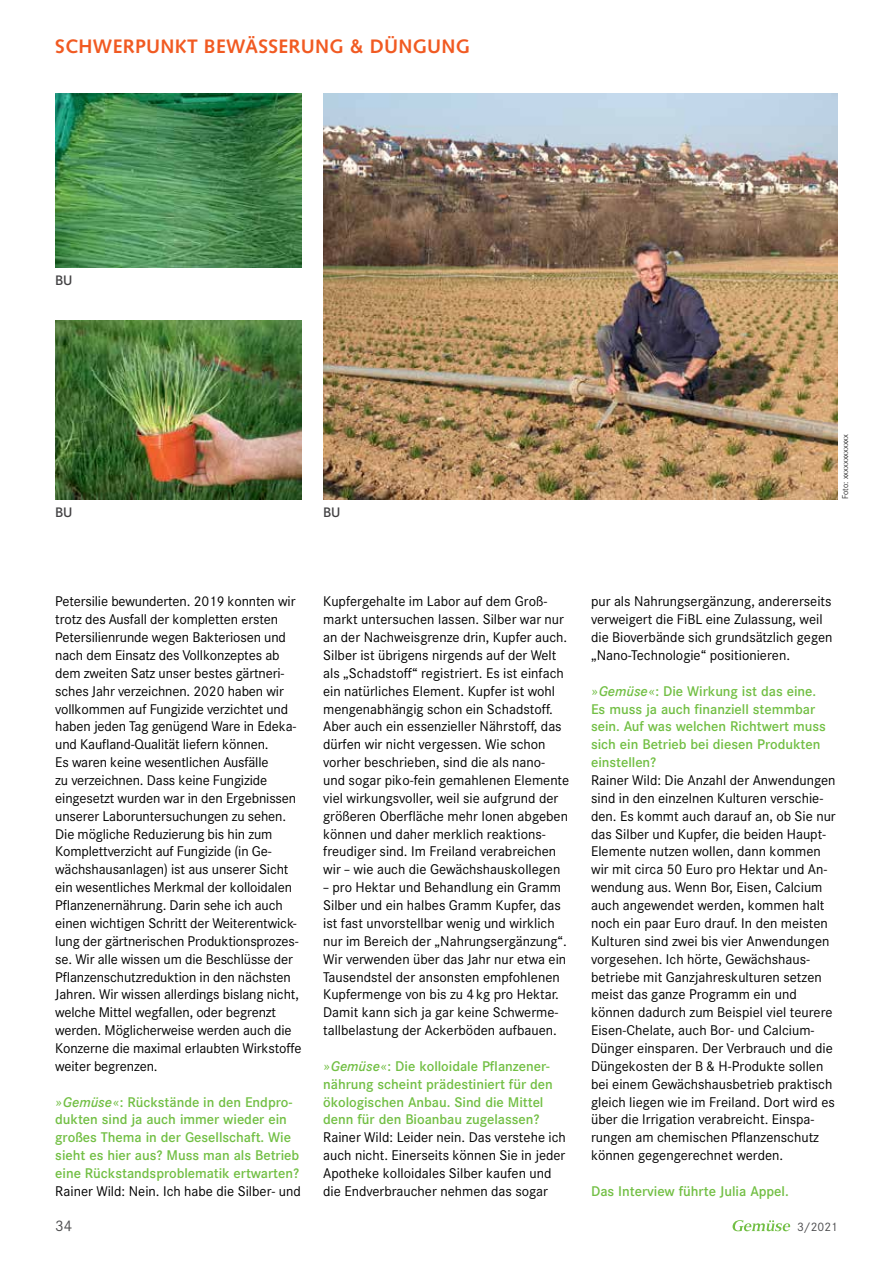
<style>
.page{position:relative;width:893px;height:1263px;background:#fff}
.page>*{position:absolute;margin:0;border:0;box-sizing:border-box;transform-origin:0 0}
.t1{font:700 19.5px "Syntax LT Std";letter-spacing:.015em;color:#f15a22}
.t2{font:15px "Corporate S";color:#4d4d4f}
.t3{font:13.8px/17.9px "Corporate S";color:#000}
.t4{font:500 13.8px/17.9px "Corporate S";letter-spacing:-.005em;color:#72bf44}
.t5{font:500 13.5px "Corporate S";color:#414042}
.t6{font:12px "Corporate S";color:#4d4d4f}
.t7{font:300 8.25px "Corporate S";letter-spacing:.01em;color:#000}
.s1{font-family:"Syntax LT Std";font-weight:400}
.s2{font-style:italic}
</style>
<div class="page">
<svg style="left:733px;top:1220px;width:57px;height:11px"></svg>
<img style="left:55px;top:321px;width:247px;height:178px">
<img style="left:323px;top:94px;width:515px;height:405px">
<img style="left:55px;top:94px;width:247px;height:173px">
<h1 class="t1" style="left:55px;top:35px;width:416px">SCHWERPUNKT BEWÄSSERUNG &amp; DÜNGUNG</h1>
<p class="t5" style="left:55px;top:272px;width:19px">BU</p>
<p class="t5" style="left:55px;top:504px;width:19px">BU</p>
<p class="t5" style="left:323px;top:504px;width:19px">BU</p>
<p class="t7" style="left:840px;top:499px;width:67px;rotate:-90deg">Foto: xxxxxxxxxxxx</p>
<p class="t3" style="left:55px;top:593px;width:248px">Petersilie bewunderten. 2019 konnten wir trotz des Ausfall der kompletten ersten Petersilienrunde wegen Bakteriosen und nach dem Einsatz des Vollkonzeptes ab dem zweiten Satz unser bestes gärtneri&shy;sches Jahr verzeichnen. 2020 haben wir vollkommen auf Fungizide verzichtet und haben jeden Tag genügend Ware in Edeka&shy;und Kaufland-Qualität liefern können.<br>Es waren keine wesentlichen Ausfälle<br>zu verzeichnen. Dass keine Fungizide eingesetzt wurden war in den Ergebnissen unserer Laboruntersuchungen zu sehen.<br>Die mögliche Reduzierung bis hin zum Komplettverzicht auf Fungizide (in Ge&shy;wächshausanlagen) ist aus unserer Sicht ein wesentliches Merkmal der kolloidalen Pflanzenernährung. Darin sehe ich auch einen wichtigen Schritt der Weiterentwick&shy;lung der gärtnerischen Produktionsprozes&shy;se. Wir alle wissen um die Beschlüsse der Pflanzenschutzreduktion in den nächsten Jahren. Wir wissen allerdings bislang nicht, welche Mittel wegfallen, oder begrenzt werden. Möglicherweise werden auch die Konzerne die maximal erlaubten Wirkstoffe weiter begrenzen.</p>
<p class="t4" style="left:55px;top:1093px;width:245px"><span class="s1">»</span><span class="s2">Gemüse</span><span class="s1">«</span>: Rückstände in den Endpro&shy;dukten sind ja auch immer wieder ein großes Thema in der Gesellschaft. Wie sieht es hier aus? Muss man als Betrieb eine Rückstandsproblematik ertwarten?</p>
<p class="t3" style="left:55px;top:1182px;width:247px">Rainer Wild: Nein. Ich habe die Silber- und</p>
<p class="t3" style="left:323px;top:593px;width:248px">Kupfergehalte im Labor auf dem Groß&shy;markt untersuchen lassen. Silber war nur an der Nachweisgrenze drin, Kupfer auch.<br>Silber ist übrigens nirgends auf der Welt als „Schadstoff“ registriert. Es ist einfach ein natürliches Element. Kupfer ist wohl mengenabhängig schon ein Schadstoff.<br>Aber auch ein essenzieller Nährstoff, das dürfen wir nicht vergessen. Wie schon vorher beschrieben, sind die als nano&shy;und sogar piko-fein gemahlenen Elemente viel wirkungsvoller, weil sie aufgrund der größeren Oberfläche mehr Ionen abgeben können und daher merklich reaktions&shy;freudiger sind. Im Freiland verabreichen wir – wie auch die Gewächshauskollegen</p>
<p class="t3" style="left:323px;top:878px;width:245px">– pro Hektar und Behandlung ein Gramm Silber und ein halbes Gramm Kupfer, das ist fast unvorstellbar wenig und wirklich nur im Bereich der „Nahrungsergänzung“.<br>Wir verwenden über das Jahr nur etwa ein Tausendstel der ansonsten empfohlenen Kupfermenge von bis zu 4kg pro Hektar.<br>Damit kann sich ja gar keine Schwerme&shy;tallbelastung der Ackerböden aufbauen.</p>
<p class="t4" style="left:323px;top:1057px;width:231px"><span class="s1">»</span><span class="s2">Gemüse</span><span class="s1">«</span>: Die kolloidale Pflanzener&shy;nährung scheint prädestiniert für den ökologischen Anbau. Sind die Mittel denn für den Bioanbau zugelassen?</p>
<p class="t3" style="left:323px;top:1129px;width:244px">Rainer Wild: Leider nein. Das verstehe ich auch nicht. Einerseits können Sie in jeder Apotheke kolloidales Silber kaufen und die Endverbraucher nehmen das sogar</p>
<p class="t3" style="left:591px;top:593px;width:243px">pur als Nahrungsergänzung, andererseits verweigert die FiBL eine Zulassung, weil die Bioverbände sich grundsätzlich gegen „Nano-Technologie“ positionieren.</p>
<p class="t4" style="left:591px;top:682px;width:236px"><span class="s1">»</span><span class="s2">Gemüse</span><span class="s1">«</span>: Die Wirkung ist das eine.<br>Es muss ja auch finanziell stemmbar sein. Auf was welchen Richtwert muss sich ein Betrieb bei diesen Produkten einstellen?</p>
<p class="t3" style="left:591px;top:771px;width:246px">Rainer Wild: Die Anzahl der Anwendungen sind in den einzelnen Kulturen verschie&shy;den. Es kommt auch darauf an, ob Sie nur das Silber und Kupfer, die beiden Haupt-Elemente nutzen wollen, dann kommen wir mit circa 50 Euro pro Hektar und An&shy;wendung aus. Wenn Bor, Eisen, Calcium auch angewendet werden, kommen halt noch ein paar Euro drauf. In den meisten Kulturen sind zwei bis vier Anwendungen vorgesehen. Ich hörte, Gewächshaus&shy;betriebe mit Ganzjahreskulturen setzen meist das ganze Programm ein und können dadurch zum Beispiel viel teurere Eisen-Chelate, auch Bor- und Calcium-Dünger einsparen. Der Verbrauch und die Düngekosten der B &amp; H-Produkte sollen bei einem Gewächshausbetrieb praktisch gleich liegen wie im Freiland. Dort wird es über die Irrigation verabreicht. Einspa&shy;rungen am chemischen Pflanzenschutz können gegengerechnet werden.</p>
<p class="t4" style="left:591px;top:1182px;width:199px">Das Interview führte Julia Appel.</p>
<p class="t2" style="left:55px;top:1217px;width:19px">34</p>
<p class="t6" style="left:797px;top:1220px;width:42px">3/2021</p>
</div>
